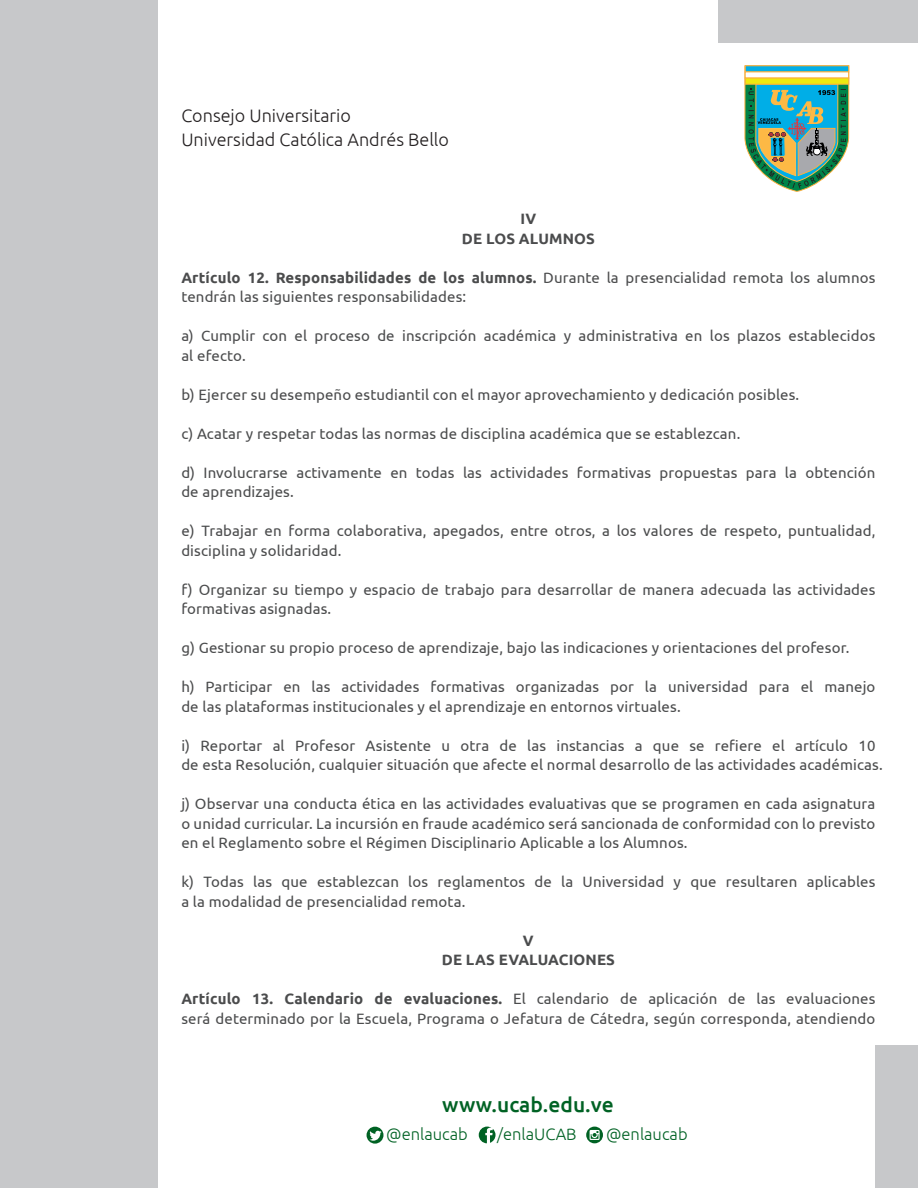
<style>
.page{position:relative;width:918px;height:1188px;background:#fff}
.page>*{position:absolute;margin:0;border:0;box-sizing:border-box;transform-origin:0 0}
.t1{font:500 21px "Ubuntu";color:#006224}
.t2{font:300 18px/24px "Ubuntu";color:#231f20}
.t3{font:300 16.5px "Ubuntu";color:#006224}
.t4{font:15px/19.5px "Ubuntu";letter-spacing:.01em;color:#4b4c4d}
.t5{font:700 15px/19.5px "Ubuntu";letter-spacing:.01em;color:#4b4c4d;text-align:center}
.s1{font-weight:700}
</style>
<div class="page">
<div style="left:0;top:0;width:157px;height:1188px;background:#c7c8ca"></div>
<div style="left:718px;top:0;width:200px;height:43px;background:#c7c8ca"></div>
<div style="left:875px;top:1046px;width:43px;height:142px;background:#c7c8ca"></div>
<svg style="left:586px;top:1127px;width:17px;height:16px"></svg>
<svg style="left:479px;top:1127px;width:17px;height:16px"></svg>
<svg style="left:367px;top:1127px;width:16px;height:17px"></svg>
<svg style="left:744px;top:65px;width:106px;height:127px;background:#69a99c"></svg>
<div style="left:745px;top:71px;width:104px;height:8px;background:#fff;border:1px solid #fbb03f"></div>
<div style="left:745px;top:78px;width:104px;height:7px;background:#eee90f;border:1px solid #fbb03f"></div>
<p class="t2" style="left:181px;top:104px;width:269px">Consejo Universitario<br>Universidad Católica Andrés Bello</p>
<p class="t5" style="left:462px;top:209px;width:135px">IV<br>DE LOS ALUMNOS</p>
<p class="t4" style="left:181px;top:267px;width:696px"><span class="s1">Artículo 12. Responsabilidades de los alumnos.</span> Durante la presencialidad remota los alumnos tendrán las siguientes responsabilidades:</p>
<p class="t4" style="left:181px;top:325px;width:696px">a) Cumplir con el proceso de inscripción académica y administrativa en los plazos establecidos al efecto.</p>
<p class="t4" style="left:181px;top:384px;width:619px">b) Ejercer su desempeño estudiantil con el mayor aprovechamiento y dedicación posibles.</p>
<p class="t4" style="left:181px;top:423px;width:561px">c) Acatar y respetar todas las normas de disciplina académica que se establezcan.</p>
<p class="t4" style="left:181px;top:462px;width:696px">d) Involucrarse activamente en todas las actividades formativas propuestas para la obtención de aprendizajes.</p>
<p class="t4" style="left:181px;top:520px;width:696px">e) Trabajar en forma colaborativa, apegados, entre otros, a los valores de respeto, puntualidad, disciplina y solidaridad.</p>
<p class="t4" style="left:181px;top:579px;width:696px">f) Organizar su tiempo y espacio de trabajo para desarrollar de manera adecuada las actividades formativas asignadas.</p>
<p class="t4" style="left:181px;top:637px;width:670px">g) Gestionar su propio proceso de aprendizaje, bajo las indicaciones y orientaciones del profesor.</p>
<p class="t4" style="left:181px;top:676px;width:696px">h) Participar en las actividades formativas organizadas por la universidad para el manejo de las plataformas institucionales y el aprendizaje en entornos virtuales.</p>
<p class="t4" style="left:181px;top:735px;width:703px">i) Reportar al Profesor Asistente u otra de las instancias a que se refiere el artículo 10 de esta Resolución, cualquier situación que afecte el normal desarrollo de las actividades académicas.</p>
<p class="t4" style="left:181px;top:793px;width:696px;text-align:justify">j) Observar una conducta ética en las actividades evaluativas que se programen en cada asignatura o unidad curricular. La incursión en fraude académico será sancionada de conformidad con lo previsto en el Reglamento sobre el Régimen Disciplinario Aplicable a los Alumnos.</p>
<p class="t4" style="left:181px;top:871px;width:696px">k) Todas las que establezcan los reglamentos de la Universidad y que resultaren aplicables a la modalidad de presencialidad remota.</p>
<p class="t5" style="left:442px;top:930px;width:175px">V<br>DE LAS EVALUACIONES</p>
<p class="t4" style="left:181px;top:988px;width:696px"><span class="s1">Artículo 13. Calendario de evaluaciones.</span> El calendario de aplicación de las evaluaciones será determinado por la Escuela, Programa o Jefatura de Cátedra, según corresponda, atendiendo</p>
<h1 class="t1" style="left:442px;top:1091px;width:173px">www.ucab.edu.ve</h1>
<p class="t3" style="left:386px;top:1124px;width:83px">@enlaucab</p>
<p class="t3" style="left:497px;top:1124px;width:81px">/enlaUCAB</p>
<p class="t3" style="left:606px;top:1124px;width:83px">@enlaucab</p>
</div>
